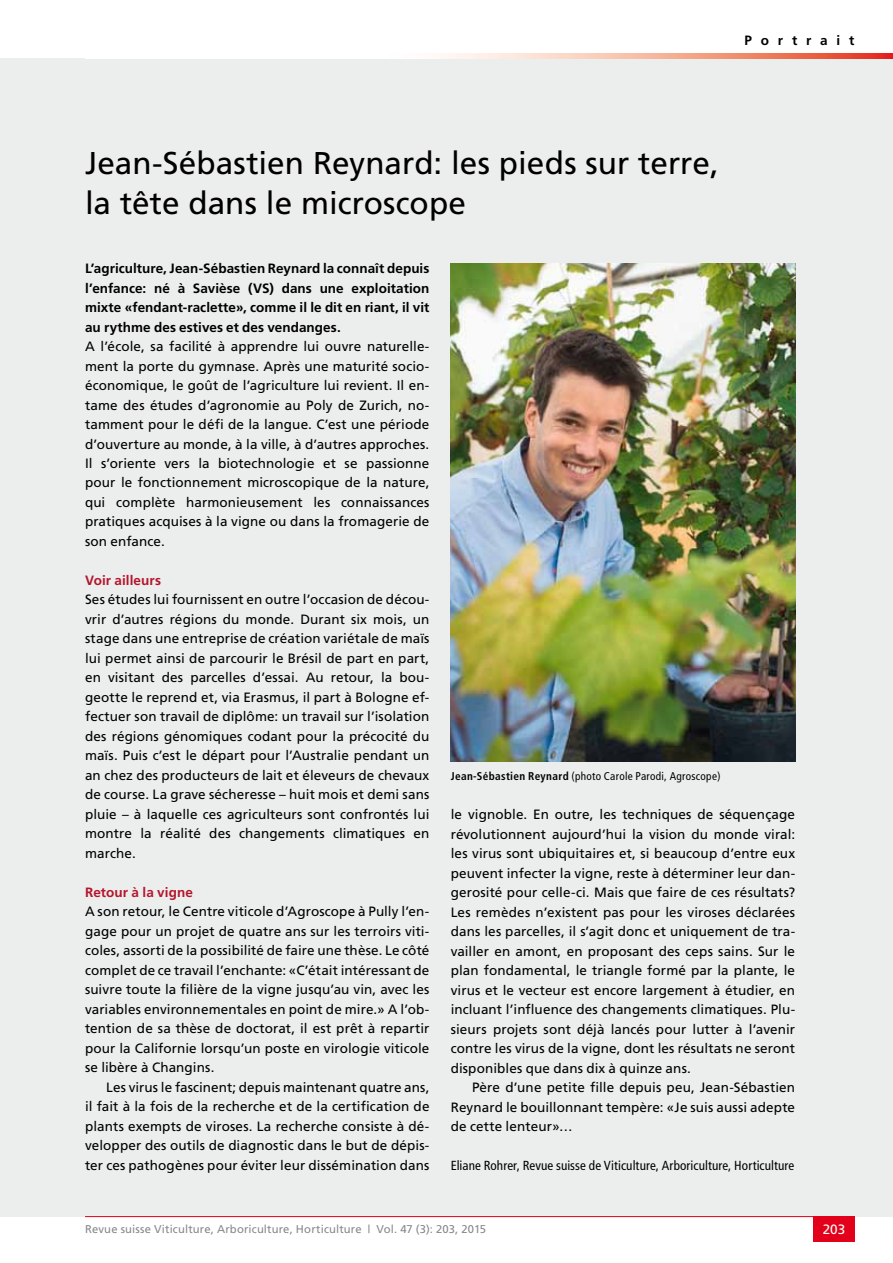
<style>
.page{position:relative;width:893px;height:1263px;background:#fff}
.page>*{position:absolute;margin:0;border:0;box-sizing:border-box;transform-origin:0 0}
.t1{font:31.5px/40.5px "Frutiger";color:#000}
.t2{font:13.5px/19.5px "Frutiger";letter-spacing:.005em;color:#000;text-align:justify}
.t3{font:700 13.5px/19.5px "Frutiger";letter-spacing:.005em;color:#000;text-align:justify}
.t4{font:700 13.5px "Frutiger";letter-spacing:.01em;color:#b5152b}
.t5{font:700 13.5px "Frutiger";letter-spacing:.655em;color:#000}
.t6{font:13.5px "Frutiger";color:#fff}
.t7{font:condensed 13.2px "Frutiger";letter-spacing:.005em;color:#000}
.t8{font:11.25px "Frutiger";letter-spacing:.01em;color:#87888a}
.t9{font:condensed 11.25px "Frutiger";letter-spacing:.025em;color:#000}
.s1{font-weight:700}
</style>
<div class="page">
<div style="left:0;top:58px;width:893px;height:1158px;background:#eceded"></div>
<hr style="left:85px;top:1216px;width:770px;height:1px;background:#e2001a">
<div style="left:813px;top:1216px;width:42px;height:26px;background:#e2001a"></div>
<svg style="left:443px;top:54px;width:450px;height:4px"></svg>
<img style="left:451px;top:264px;width:344px;height:497px">
<p class="t5" style="left:744px;top:32px;width:111px">Portrait</p>
<h1 class="t1" style="left:85px;top:142px;width:635px">Jean-Sébastien Reynard: les pieds sur terre, la tête dans le microscope</h1>
<p class="t3" style="left:85px;top:258px;width:346px">L’agriculture, Jean-Sébastien Reynard la connaît depuis l’enfance: né à Savièse (VS) dans une exploitation mixte «fendant-raclette», comme il le dit en riant, il vit au rythme des estives et des vendanges.</p>
<p class="t2" style="left:85px;top:336px;width:346px">A l’école, sa facilité à apprendre lui ouvre naturelle&shy;ment la porte du gymnase. Après une maturité socio&shy;économique, le goût de l’agriculture lui revient. Il en&shy;tame des études d’agronomie au Poly de Zurich, no&shy;tamment pour le défi de la langue. C’est une période d’ouverture au monde, à la ville, à d’autres approches.<br>Il s’oriente vers la biotechnologie et se passionne pour le fonctionnement microscopique de la nature, qui complète harmonieusement les connaissances pratiques acquises à la vigne ou dans la fromagerie de son enfance.</p>
<p class="t4" style="left:85px;top:572px;width:78px">Voir ailleurs</p>
<p class="t2" style="left:85px;top:590px;width:346px">Ses études lui fournissent en outre l’occasion de décou&shy;vrir d’autres régions du monde. Durant six mois, un stage dans une entreprise de création variétale de maïs lui permet ainsi de parcourir le Brésil de part en part, en visitant des parcelles d’essai. Au retour, la bou&shy;geotte le reprend et, via Erasmus, il part à Bologne ef&shy;fectuer son travail de diplôme: un travail sur l’isolation des régions génomiques codant pour la précocité du maïs. Puis c’est le départ pour l’Australie pendant un an chez des producteurs de lait et éleveurs de chevaux de course. La grave sécheresse – huit mois et demi sans pluie – à laquelle ces agriculteurs sont confrontés lui montre la réalité des changements climatiques en marche.</p>
<p class="t4" style="left:85px;top:884px;width:109px">Retour à la vigne</p>
<p class="t2" style="left:85px;top:902px;width:346px">A son retour, le Centre viticole d’Agroscope à Pully l’en&shy;gage pour un projet de quatre ans sur les terroirs viti&shy;coles, assorti de la possibilité de faire une thèse. Le côté complet de ce travail l’enchante: «C’était intéressant de suivre toute la filière de la vigne jusqu’au vin, avec les variables environnementales en point de mire.» A l’ob&shy;tention de sa thèse de doctorat, il est prêt à repartir pour la Californie lorsqu’un poste en virologie viticole se libère à Changins.</p>
<p class="t2" style="left:85px;top:1077px;width:346px;text-indent:21px">Les virus le fascinent; depuis maintenant quatre ans, il fait à la fois de la recherche et de la certification de plants exempts de viroses. La recherche consiste à dé&shy;velopper des outils de diagnostic dans le but de dépis&shy;ter ces pathogènes pour éviter leur dissémination dans</p>
<p class="t9" style="left:451px;top:770px;width:271px"><span class="s1">Jean-Sébastien Reynard</span> (photo Carole Parodi, Agroscope)</p>
<p class="t2" style="left:451px;top:804px;width:346px">le vignoble. En outre, les techniques de séquençage révolutionnent aujourd’hui la vision du monde viral: les virus sont ubiquitaires et, si beaucoup d’entre eux peuvent infecter la vigne, reste à déterminer leur dan&shy;gerosité pour celle-ci. Mais que faire de ces résultats?<br>Les remèdes n’existent pas pour les viroses déclarées dans les parcelles, il s’agit donc et uniquement de tra&shy;vailler en amont, en proposant des ceps sains. Sur le plan fondamental, le triangle formé par la plante, le virus et le vecteur est encore largement à étudier, en incluant l’influence des changements climatiques. Plu&shy;sieurs projets sont déjà lancés pour lutter à l’avenir contre les virus de la vigne, dont les résultats ne seront disponibles que dans dix à quinze ans.</p>
<p class="t2" style="left:451px;top:1077px;width:346px;text-indent:21px">Père d’une petite fille depuis peu, Jean-Sébastien Reynard le bouillonnant tempère: «Je suis aussi adepte de cette lenteur»…</p>
<p class="t7" style="left:451px;top:1158px;width:345px">Eliane Rohrer, Revue suisse de Viticulture, Arboriculture, Horticulture</p>
<p class="t8" style="left:85px;top:1223px;width:403px">Revue suisse Viticulture, Arboriculture, Horticulture | Vol. 47 (3): 203, 2015</p>
<p class="t6" style="left:823px;top:1221px;width:24px">203</p>
</div>
